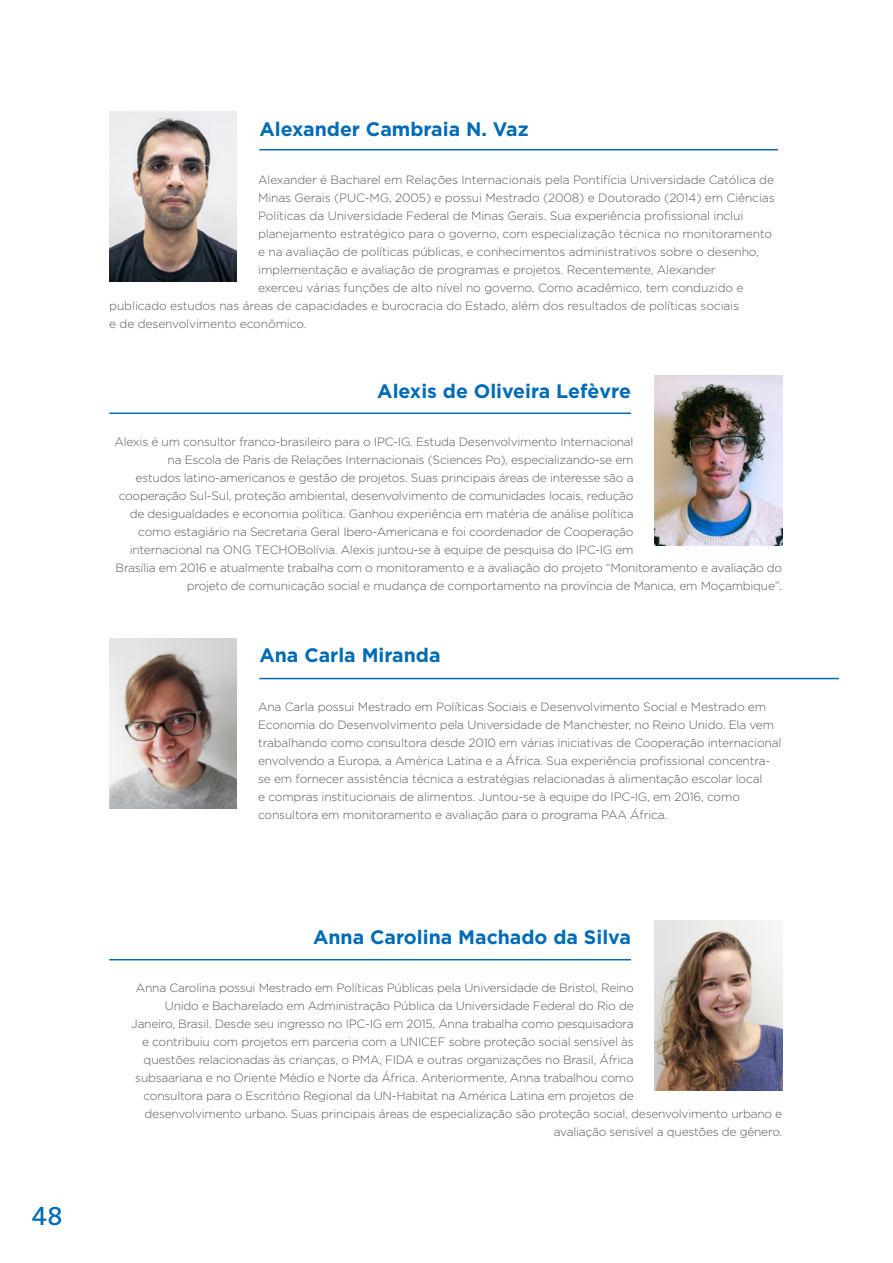
<style>
.page{position:relative;width:893px;height:1263px;background:#fff}
.page>*{position:absolute;margin:0;border:0;box-sizing:border-box;transform-origin:0 0}
.t1{font:25.5px "Bitter";color:#006bb6}
.t2{font:700 19.5px "Gotham";color:#006bb6}
.t3{font:300 12px/18px "Gotham";letter-spacing:-.02em;color:#58595b}
</style>
<div class="page">
<img style="left:109px;top:639px;width:128px;height:170px">
<img style="left:655px;top:921px;width:127px;height:170px">
<img style="left:109px;top:111px;width:128px;height:170px">
<img style="left:655px;top:375px;width:127px;height:170px">
<hr style="left:259px;top:149px;width:519px;height:1px;background:#006bb6">
<hr style="left:259px;top:678px;width:580px;height:1px;background:#006bb6">
<hr style="left:109px;top:959px;width:522px;height:1px;background:#006bb6">
<hr style="left:109px;top:412px;width:522px;height:2px;background:#006bb6">
<h1 class="t1" style="left:32px;top:1198px;width:32px">48</h1>
<h2 class="t2" style="left:259px;top:118px;width:271px">Alexander Cambraia N. Vaz</h2>
<p class="t3" style="left:258px;top:170px;width:517px">Alexander é Bacharel em Relações Internacionais pela Pontifícia Universidade Católica de</p>
<p class="t3" style="left:258px;top:188px;width:518px">Minas Gerais (PUC-MG, 2005) e possui Mestrado (2008) e Doutorado (2014) em Ciências</p>
<p class="t3" style="left:258px;top:206px;width:487px">Políticas da Universidade Federal de Minas Gerais. Sua experiência profissional inclui</p>
<p class="t3" style="left:258px;top:224px;width:516px">planejamento estratégico para o governo, com especialização técnica no monitoramento</p>
<p class="t3" style="left:258px;top:242px;width:502px">e na avaliação de políticas públicas, e conhecimentos administrativos sobre o desenho,</p>
<p class="t3" style="left:258px;top:260px;width:459px">implementação e avaliação de programas e projetos. Recentemente, Alexander</p>
<p class="t3" style="left:258px;top:278px;width:487px">exerceu várias funções de alto nível no governo. Como acadêmico, tem conduzido e</p>
<p class="t3" style="left:109px;top:296px;width:631px">publicado estudos nas áreas de capacidades e burocracia do Estado, além dos resultados de políticas sociais</p>
<p class="t3" style="left:109px;top:314px;width:199px">e de desenvolvimento econômico.</p>
<h2 class="t2" style="left:377px;top:380px;width:255px">Alexis de Oliveira Lefèvre</h2>
<p class="t3" style="left:115px;top:432px;width:520px">Alexis é um consultor franco-brasileiro para o IPC-IG. Estuda Desenvolvimento Internacional</p>
<p class="t3" style="left:168px;top:450px;width:467px">na Escola de Paris de Relações Internacionais (Sciences Po), especializando-se em</p>
<p class="t3" style="left:136px;top:468px;width:499px">estudos latino-americanos e gestão de projetos. Suas principais áreas de interesse são a</p>
<p class="t3" style="left:119px;top:486px;width:516px">cooperação Sul-Sul, proteção ambiental, desenvolvimento de comunidades locais, redução</p>
<p class="t3" style="left:130px;top:504px;width:505px">de desigualdades e economia política. Ganhou experiência em matéria de análise política</p>
<p class="t3" style="left:138px;top:522px;width:497px">como estagiário na Secretaria Geral Ibero-Americana e foi coordenador de Cooperação</p>
<p class="t3" style="left:130px;top:540px;width:505px">internacional na ONG TECHOBolívia. Alexis juntou-se à equipe de pesquisa do IPC-IG em</p>
<p class="t3" style="left:116px;top:558px;width:668px">Brasília em 2016 e atualmente trabalha com o monitoramento e a avaliação do projeto “Monitoramento e avaliação do</p>
<p class="t3" style="left:187px;top:576px;width:597px">projeto de comunicação social e mudança de comportamento na província de Manica, em Moçambique”.</p>
<h2 class="t2" style="left:259px;top:643px;width:183px">Ana Carla Miranda</h2>
<p class="t3" style="left:258px;top:697px;width:525px">Ana Carla possui Mestrado em Políticas Sociais e Desenvolvimento Social e Mestrado em Economia do Desenvolvimento pela Universidade de Manchester, no Reino Unido. Ela vem trabalhando como consultora desde 2010 em várias iniciativas de Cooperação internacional envolvendo a Europa, a América Latina e a África. Sua experiência profissional concentra&shy;se em fornecer assistência técnica a estratégias relacionadas à alimentação escolar local<br>e compras institucionais de alimentos. Juntou-se à equipe do IPC-IG, em 2016, como consultora em monitoramento e avaliação para o programa PAA África.</p>
<h2 class="t2" style="left:313px;top:926px;width:319px">Anna Carolina Machado da Silva</h2>
<p class="t3" style="left:136px;top:979px;width:499px">Anna Carolina possui Mestrado em Políticas Públicas pela Universidade de Bristol, Reino</p>
<p class="t3" style="left:165px;top:997px;width:470px">Unido e Bacharelado em Administração Pública da Universidade Federal do Rio de</p>
<p class="t3" style="left:131px;top:1015px;width:504px">Janeiro, Brasil. Desde seu ingresso no IPC-IG em 2015, Anna trabalha como pesquisadora</p>
<p class="t3" style="left:142px;top:1033px;width:493px">e contribuiu com projetos em parceria com a UNICEF sobre proteção social sensível às</p>
<p class="t3" style="left:144px;top:1051px;width:492px">questões relacionadas às crianças, o PMA, FIDA e outras organizações no Brasil, África</p>
<p class="t3" style="left:135px;top:1069px;width:500px">subsaariana e no Oriente Médio e Norte da África. Anteriormente, Anna trabalhou como</p>
<p class="t3" style="left:144px;top:1087px;width:492px">consultora para o Escritório Regional da UN-Habitat na América Latina em projetos de</p>
<p class="t3" style="left:145px;top:1105px;width:639px">desenvolvimento urbano. Suas principais áreas de especialização são proteção social, desenvolvimento urbano e</p>
<p class="t3" style="left:554px;top:1123px;width:230px">avaliação sensível a questões de gênero.</p>
</div>
